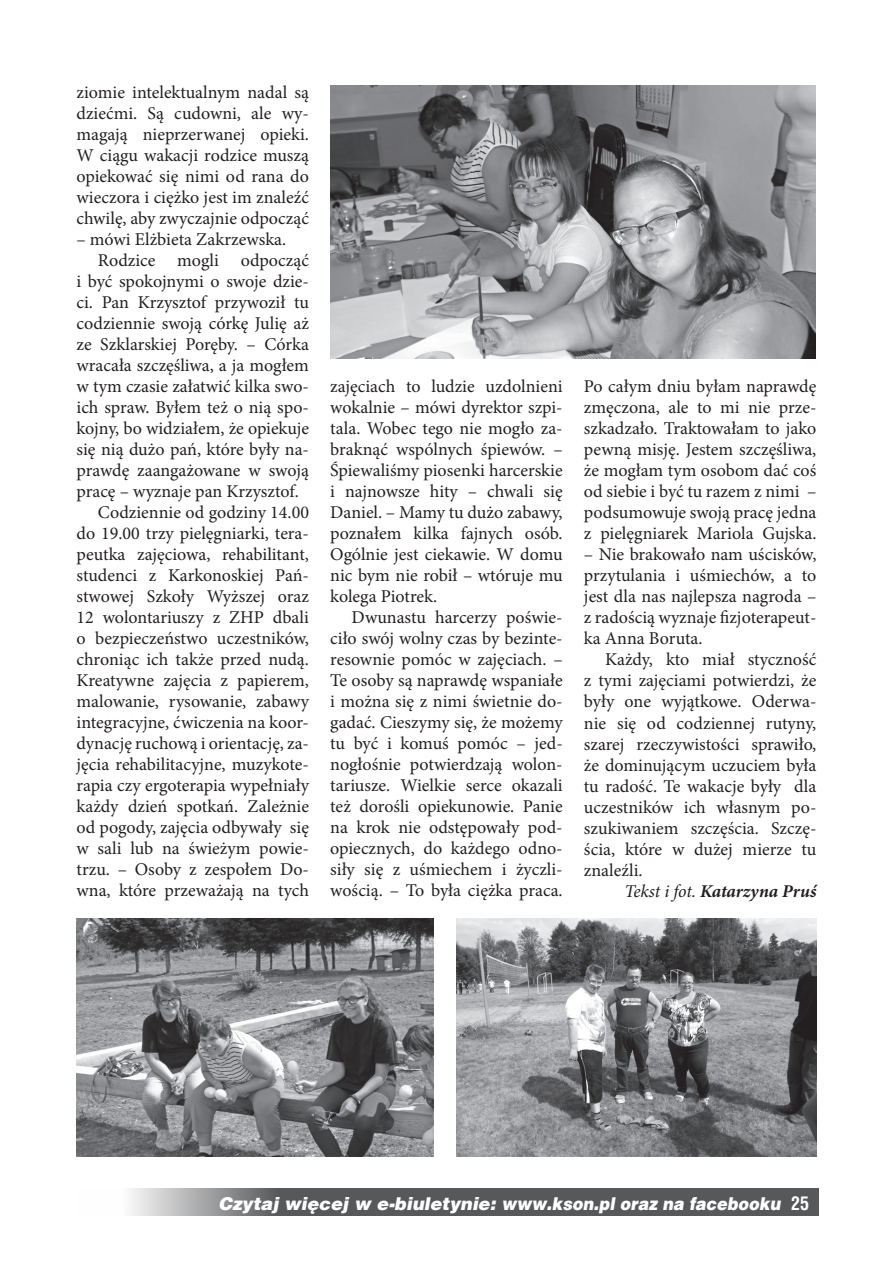
<style>
.page{position:relative;width:893px;height:1263px;background:#fff}
.page>*{position:absolute;margin:0;border:0;box-sizing:border-box;transform-origin:0 0}
.t1{font:18px/21px "Minion Pro";color:#231f20;text-align:justify}
.t2{font:italic 700 18px "Minion Pro";color:#231f20}
.t3{font:italic 900 17.7px "Switzerland";color:#fff}
.s1{font-weight:400}
.s2{font-family:"Switzerland Condensed";font-weight:700;font-style:normal;font-size:18px}
</style>
<div class="page">
<svg style="left:131px;top:1188px;width:687px;height:28px;background:#67686a"></svg>
<img style="left:330px;top:85px;width:485px;height:273px">
<img style="left:77px;top:919px;width:357px;height:238px">
<img style="left:456px;top:919px;width:360px;height:238px">
<p class="t1" style="left:77px;top:82px;width:234px">ziomie intelektualnym nadal są dziećmi. Są cudowni, ale wy&shy;magają nieprzerwanej opieki.<br>W ciągu wakacji rodzice muszą opiekować się nimi od rana do wieczora i ciężko jest im znaleźć chwilę, aby zwyczajnie odpocząć</p>
<p class="t1" style="left:77px;top:229px;width:211px">– mówi Elżbieta Zakrzewska.</p>
<p class="t1" style="left:98px;top:250px;width:213px">Rodzice mogli odpocząć</p>
<p class="t1" style="left:77px;top:271px;width:234px">i być spokojnymi o swoje dzie-</p>
<p class="t1" style="left:77px;top:292px;width:234px">ci. Pan Krzysztof przywoził tu</p>
<p class="t1" style="left:77px;top:313px;width:234px">codziennie swoją córkę Julię aż</p>
<p class="t1" style="left:77px;top:334px;width:234px">ze Szklarskiej Poręby. – Córka</p>
<p class="t1" style="left:77px;top:355px;width:234px">wracała szczęśliwa, a ja mogłem</p>
<p class="t1" style="left:77px;top:376px;width:234px">w tym czasie załatwić kilka swo-</p>
<p class="t1" style="left:77px;top:397px;width:234px">ich spraw. Byłem też o nią spo-</p>
<p class="t1" style="left:77px;top:418px;width:234px">kojny, bo widziałem, że opiekuje</p>
<p class="t1" style="left:77px;top:439px;width:234px">się nią dużo pań, które były na-</p>
<p class="t1" style="left:77px;top:460px;width:234px">prawdę zaangażowane w swoją</p>
<p class="t1" style="left:77px;top:481px;width:224px">pracę – wyznaje pan Krzysztof.</p>
<p class="t1" style="left:98px;top:502px;width:213px">Codziennie od godziny 14.00</p>
<p class="t1" style="left:77px;top:523px;width:234px">do 19.00 trzy pielęgniarki, tera-</p>
<p class="t1" style="left:77px;top:544px;width:234px">peutka zajęciowa, rehabilitant,</p>
<p class="t1" style="left:77px;top:565px;width:234px">studenci z Karkonoskiej Pań-</p>
<p class="t1" style="left:77px;top:586px;width:234px">stwowej Szkoły Wyższej oraz</p>
<p class="t1" style="left:77px;top:607px;width:234px">12 wolontariuszy z ZHP dbali</p>
<p class="t1" style="left:77px;top:628px;width:234px">o bezpieczeństwo uczestników,</p>
<p class="t1" style="left:77px;top:649px;width:234px">chroniąc ich także przed nudą.</p>
<p class="t1" style="left:77px;top:670px;width:234px">Kreatywne zajęcia z papierem,</p>
<p class="t1" style="left:77px;top:691px;width:234px">malowanie, rysowanie, zabawy</p>
<p class="t1" style="left:77px;top:712px;width:234px">integracyjne, ćwiczenia na koor-</p>
<p class="t1" style="left:77px;top:733px;width:234px">dynację ruchową i orientację, za-</p>
<p class="t1" style="left:77px;top:754px;width:234px">jęcia rehabilitacyjne, muzykote-</p>
<p class="t1" style="left:77px;top:775px;width:234px">rapia czy ergoterapia wypełniały</p>
<p class="t1" style="left:77px;top:796px;width:234px">każdy dzień spotkań. Zależnie</p>
<p class="t1" style="left:77px;top:817px;width:234px">od pogody, zajęcia odbywały się</p>
<p class="t1" style="left:77px;top:838px;width:234px">w sali lub na świeżym powie-</p>
<p class="t1" style="left:77px;top:859px;width:234px">trzu. – Osoby z zespołem Do-</p>
<p class="t1" style="left:77px;top:880px;width:234px">wna, które przeważają na tych</p>
<p class="t1" style="left:330px;top:376px;width:234px">zajęciach to ludzie uzdolnieni wokalnie – mówi dyrektor szpi&shy;tala. Wobec tego nie mogło za&shy;braknąć wspólnych śpiewów. – Śpiewaliśmy piosenki harcerskie i najnowsze hity – chwali się Daniel. – Mamy tu dużo zabawy, poznałem kilka fajnych osób.<br>Ogólnie jest ciekawie. W domu nic bym nie robił – wtóruje mu kolega Piotrek.</p>
<p class="t1" style="left:330px;top:607px;width:234px;text-indent:21px">Dwunastu harcerzy poświe&shy;ciło swój wolny czas by bezinte&shy;resownie pomóc w zajęciach. – Te osoby są naprawdę wspaniałe i można się z nimi świetnie do&shy;gadać. Cieszymy się, że możemy tu być i komuś pomóc – jed&shy;nogłośnie potwierdzają wolon&shy;tariusze. Wielkie serce okazali też dorośli opiekunowie. Panie na krok nie odstępowały pod&shy;opiecznych, do każdego odno&shy;siły się z uśmiechem i życzli&shy;wością. – To była ciężka praca.</p>
<p class="t1" style="left:584px;top:376px;width:234px">Po całym dniu byłam naprawdę zmęczona, ale to mi nie prze&shy;szkadzało. Traktowałam to jako pewną misję. Jestem szczęśliwa, że mogłam tym osobom dać coś od siebie i być tu razem z nimi – podsumowuje swoją pracę jedna z pielęgniarek Mariola Gujska.</p>
<p class="t1" style="left:584px;top:544px;width:234px">– Nie brakowało nam uścisków, przytulania i uśmiechów, a to jest dla nas najlepsza nagroda – z radością wyznaje fizjoterapeut&shy;ka Anna Boruta.</p>
<p class="t1" style="left:584px;top:649px;width:234px;text-indent:21px">Każdy, kto miał styczność z tymi zajęciami potwierdzi, że były one wyjątkowe. Oderwa&shy;nie się od codziennej rutyny, szarej rzeczywistości sprawiło, że dominującym uczuciem była tu radość. Te wakacje były dla uczestników ich własnym po&shy;szukiwaniem szczęścia. Szczę&shy;ścia, które w dużej mierze tu znaleźli.</p>
<p class="t2" style="left:624px;top:878px;width:194px"><span class="s1">Tekst i fot.</span> Katarzyna Pruś</p>
<p class="t3" style="left:218px;top:1193px;width:592px">Czytaj więcej w e-biuletynie: www.kson.pl oraz na facebooku <span class="s2">25</span></p>
</div>
